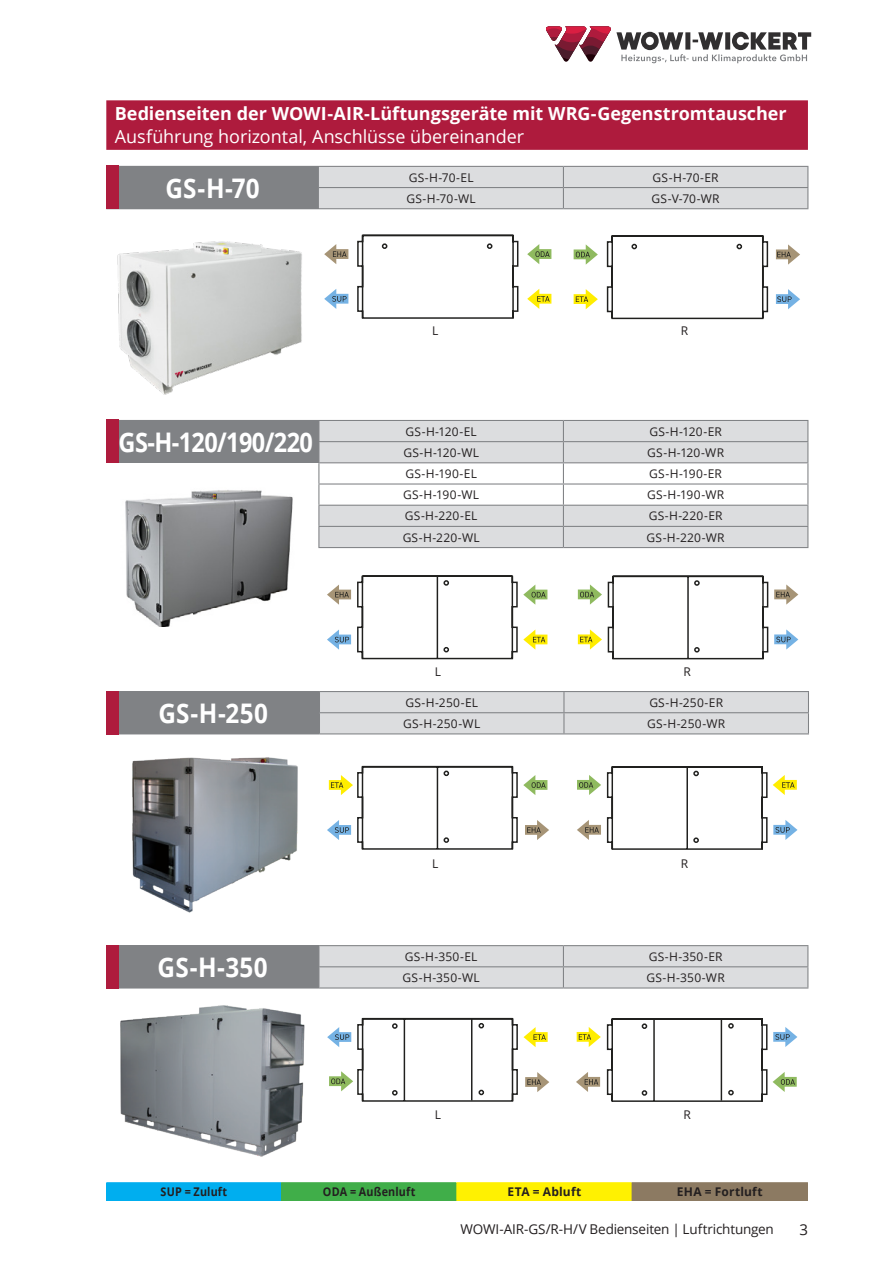
<style>
.page{position:relative;width:893px;height:1263px;background:#fff}
.page>*{position:absolute;margin:0;border:0;box-sizing:border-box;transform-origin:0 0}
.t1{font:700 27px "Open Sans";color:#fff;scale:.9 1}
.t2{font:700 27px "Open Sans";letter-spacing:-.025em;color:#fff;scale:.87 1}
.t3{font:700 18px "Open Sans";color:#fff}
.t4{font:18px "Open Sans";letter-spacing:-.005em;color:#fff}
.t5{font:15px "Open Sans";color:#231f20}
.t6{font:13.5px "Open Sans";letter-spacing:-.015em;color:#231f20}
.t7{font:12px "Open Sans";letter-spacing:.02em;color:#231f20}
.t8{font:700 12px "Open Sans";letter-spacing:.015em;color:#231f20;scale:.9 1}
.t9{font:700 12px "Open Sans";letter-spacing:.015em;color:#231f20}
</style>
<div class="page">
<svg style="left:546px;top:27px;width:265px;height:36px"></svg>
<div style="left:106px;top:100px;width:702px;height:50px;background:#ae1b3d"></div>
<div style="left:106px;top:1183px;width:176px;height:17px;background:#00aeef"></div>
<div style="left:282px;top:1183px;width:175px;height:17px;background:#40ae49"></div>
<div style="left:457px;top:1183px;width:175px;height:17px;background:#fff101"></div>
<div style="left:632px;top:1183px;width:175px;height:17px;background:#8c7a62"></div>
<hr style="left:106px;top:1182px;width:175px;height:1px;background:#00aeef">
<hr style="left:106px;top:1200px;width:175px;height:1px;background:#00aeef">
<hr style="left:281px;top:1182px;width:175px;height:1px;background:#40ae49">
<svg style="left:281px;top:1183px;width:1px;height:17px"></svg>
<hr style="left:281px;top:1200px;width:175px;height:1px;background:#40ae49">
<hr style="left:456px;top:1182px;width:176px;height:1px;background:#fff101">
<svg style="left:456px;top:1183px;width:1px;height:17px"></svg>
<hr style="left:456px;top:1200px;width:176px;height:1px;background:#fff101">
<hr style="left:632px;top:1182px;width:176px;height:1px;background:#8c7a62">
<svg style="left:807px;top:1183px;width:1px;height:17px"></svg>
<hr style="left:632px;top:1200px;width:176px;height:1px;background:#8c7a62">
<img style="left:125px;top:490px;width:168px;height:137px">
<div style="left:106px;top:420px;width:213px;height:43px;background:#808285"></div>
<svg style="left:319px;top:421px;width:488px;height:126px;fill:#dcdddf"></svg>
<hr style="left:318px;top:441px;width:245px;height:1px;background:#808285">
<hr style="left:563px;top:441px;width:245px;height:1px;background:#808285">
<hr style="left:318px;top:483px;width:245px;height:1px;background:#808285">
<hr style="left:563px;top:483px;width:245px;height:1px;background:#808285">
<hr style="left:318px;top:526px;width:245px;height:1px;background:#808285">
<hr style="left:563px;top:526px;width:245px;height:1px;background:#808285">
<svg style="left:807px;top:421px;width:1px;height:126px"></svg>
<hr style="left:319px;top:420px;width:244px;height:1px;background:#808285">
<hr style="left:563px;top:420px;width:245px;height:1px;background:#808285">
<hr style="left:318px;top:462px;width:245px;height:1px;background:#808285">
<hr style="left:563px;top:462px;width:245px;height:1px;background:#808285">
<hr style="left:318px;top:505px;width:245px;height:1px;background:#808285">
<hr style="left:563px;top:505px;width:245px;height:1px;background:#808285">
<hr style="left:318px;top:547px;width:245px;height:1px;background:#808285">
<hr style="left:563px;top:547px;width:245px;height:1px;background:#808285">
<svg style="left:318px;top:463px;width:1px;height:84px"></svg>
<svg style="left:563px;top:421px;width:1px;height:126px"></svg>
<svg style="left:327px;top:575px;width:220px;height:85px"></svg>
<svg style="left:578px;top:575px;width:220px;height:85px"></svg>
<div style="left:106px;top:420px;width:13px;height:43px;background:#ae1b3d"></div>
<img style="left:117px;top:241px;width:185px;height:154px">
<div style="left:106px;top:166px;width:213px;height:43px;background:#808285"></div>
<svg style="left:319px;top:166px;width:489px;height:43px;background:#d5d6d8"></svg>
<svg style="left:357px;top:234px;width:162px;height:85px"></svg>
<svg style="left:527px;top:244px;width:24px;height:20px"></svg>
<svg style="left:324px;top:289px;width:24px;height:20px"></svg>
<svg style="left:324px;top:244px;width:24px;height:20px"></svg>
<svg style="left:527px;top:289px;width:24px;height:20px"></svg>
<svg style="left:606px;top:235px;width:163px;height:85px"></svg>
<svg style="left:574px;top:244px;width:24px;height:21px"></svg>
<svg style="left:776px;top:289px;width:24px;height:20px"></svg>
<svg style="left:776px;top:244px;width:24px;height:21px"></svg>
<svg style="left:574px;top:289px;width:24px;height:20px"></svg>
<div style="left:106px;top:166px;width:13px;height:43px;background:#ae1b3d"></div>
<img style="left:132px;top:757px;width:166px;height:156px">
<div style="left:107px;top:691px;width:212px;height:43px;background:#808285"></div>
<svg style="left:319px;top:691px;width:490px;height:43px;background:#d4d5d7"></svg>
<svg style="left:327px;top:765px;width:222px;height:85px"></svg>
<svg style="left:577px;top:766px;width:220px;height:84px"></svg>
<div style="left:106px;top:691px;width:13px;height:43px;background:#ae1b3d"></div>
<img style="left:120px;top:1005px;width:185px;height:152px">
<div style="left:106px;top:946px;width:213px;height:42px;background:#808285"></div>
<hr style="left:106px;top:945px;width:213px;height:1px;background:#808285">
<hr style="left:319px;top:945px;width:244px;height:1px;background:#808285">
<hr style="left:563px;top:945px;width:245px;height:1px;background:#808285">
<svg style="left:319px;top:946px;width:489px;height:42px;background:#d7d8da"></svg>
<svg style="left:327px;top:1017px;width:222px;height:85px"></svg>
<svg style="left:576px;top:1018px;width:221px;height:84px"></svg>
<div style="left:106px;top:945px;width:13px;height:43px;background:#ae1b3d"></div>
<h2 class="t3" style="left:115px;top:101px;width:673px">Bedienseiten der WOWI-AIR-Lüftungsgeräte mit WRG-Gegenstromtauscher</h2>
<h2 class="t4" style="left:115px;top:125px;width:411px">Ausführung horizontal, Anschlüsse übereinander</h2>
<h1 class="t1" style="left:166px;top:169px;width:106px">GS-H-70</h1>
<p class="t7" style="left:409px;top:169px;width:66px">GS-H-70-EL</p>
<p class="t7" style="left:653px;top:169px;width:68px">GS-H-70-ER</p>
<p class="t7" style="left:406px;top:190px;width:71px">GS-H-70-WL</p>
<p class="t7" style="left:652px;top:190px;width:70px">GS-V-70-WR</p>
<p class="t7" style="left:432px;top:323px;width:8px">L</p>
<p class="t7" style="left:681px;top:323px;width:9px">R</p>
<h1 class="t2" style="left:119px;top:423px;width:225px">GS-H-120/190/220</h1>
<p class="t7" style="left:406px;top:423px;width:73px">GS-H-120-EL</p>
<p class="t7" style="left:649px;top:423px;width:74px">GS-H-120-ER</p>
<p class="t7" style="left:403px;top:444px;width:77px">GS-H-120-WL</p>
<p class="t7" style="left:647px;top:444px;width:78px">GS-H-120-WR</p>
<p class="t7" style="left:405px;top:465px;width:73px">GS-H-190-EL</p>
<p class="t7" style="left:649px;top:465px;width:74px">GS-H-190-ER</p>
<p class="t7" style="left:403px;top:487px;width:77px">GS-H-190-WL</p>
<p class="t7" style="left:647px;top:487px;width:79px">GS-H-190-WR</p>
<p class="t7" style="left:405px;top:508px;width:74px">GS-H-220-EL</p>
<p class="t7" style="left:649px;top:508px;width:75px">GS-H-220-ER</p>
<p class="t7" style="left:403px;top:529px;width:78px">GS-H-220-WL</p>
<p class="t7" style="left:647px;top:529px;width:80px">GS-H-220-WR</p>
<p class="t7" style="left:435px;top:663px;width:8px">L</p>
<p class="t7" style="left:684px;top:663px;width:9px">R</p>
<h1 class="t1" style="left:158px;top:694px;width:123px">GS-H-250</h1>
<p class="t7" style="left:405px;top:694px;width:74px">GS-H-250-EL</p>
<p class="t7" style="left:649px;top:694px;width:75px">GS-H-250-ER</p>
<p class="t7" style="left:403px;top:715px;width:79px">GS-H-250-WL</p>
<p class="t7" style="left:647px;top:715px;width:80px">GS-H-250-WR</p>
<p class="t7" style="left:432px;top:855px;width:8px">L</p>
<p class="t7" style="left:681px;top:855px;width:9px">R</p>
<h1 class="t1" style="left:158px;top:948px;width:124px">GS-H-350</h1>
<p class="t7" style="left:405px;top:948px;width:74px">GS-H-350-EL</p>
<p class="t7" style="left:649px;top:948px;width:75px">GS-H-350-ER</p>
<p class="t7" style="left:403px;top:969px;width:79px">GS-H-350-WL</p>
<p class="t7" style="left:647px;top:969px;width:80px">GS-H-350-WR</p>
<p class="t7" style="left:435px;top:1106px;width:8px">L</p>
<p class="t7" style="left:684px;top:1106px;width:9px">R</p>
<p class="t8" style="left:161px;top:1183px;width:76px">SUP = Zuluft</p>
<p class="t8" style="left:323px;top:1183px;width:104px">ODA = Außenluft</p>
<p class="t9" style="left:508px;top:1183px;width:75px">ETA = Abluft</p>
<p class="t9" style="left:677px;top:1183px;width:87px">EHA = Fortluft</p>
<p class="t6" style="left:461px;top:1219px;width:315px">WOWI-AIR-GS/R-H/V Bedienseiten | Luftrichtungen</p>
<p class="t5" style="left:799px;top:1219px;width:10px">3</p>
</div>
